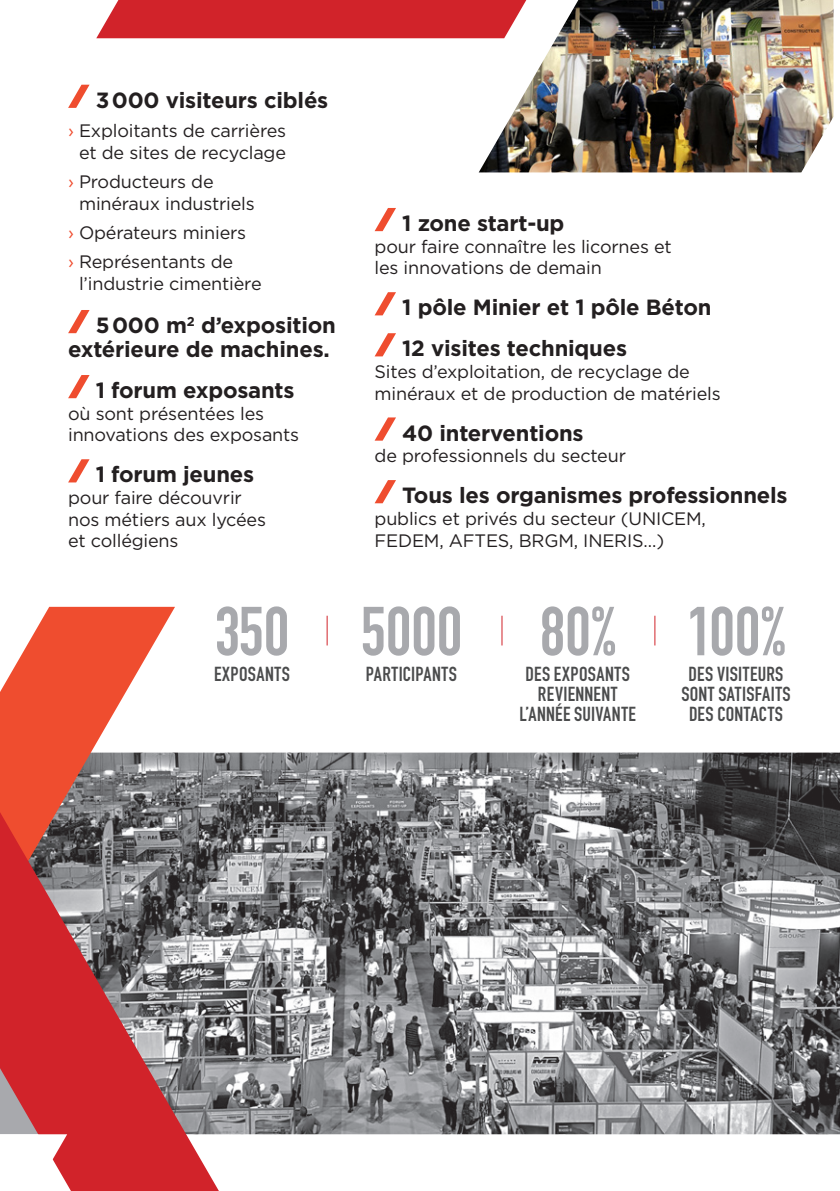
<style>
.page{position:relative;width:840px;height:1191px;background:#fff}
.page>*{position:absolute;margin:0;border:0;box-sizing:border-box;transform-origin:0 0}
.t1{font:700 68px "DIN Condensed";color:#a8a9ad}
.t2{font:700 22px/41px "Gotham";letter-spacing:-.01em;color:#231f20}
.t3{font:700 20px/20px "DIN Condensed";letter-spacing:.02em;color:#4b4c4d;text-align:center}
.t4{font:18px/21.6px "Gotham";letter-spacing:-.01em;color:#231f20}
.s1{color:#ef4d2f}
</style>
<div class="page">
<img style="left:478px;top:0;width:355px;height:172px">
<img style="left:175px;top:752px;width:664px;height:382px">
<svg style="left:0;top:607px;width:175px;height:205px;fill:#ef4d2f"></svg>
<svg style="left:53px;top:812px;width:166px;height:379px;background:#9d6165"></svg>
<div style="left:96px;top:0;width:430px;height:38px;background:#d1232a"></div>
<svg style="left:0;top:752px;width:67px;height:409px;background:#ce4544"></svg>
<svg style="left:374px;top:208px;width:22px;height:23px"></svg>
<svg style="left:375px;top:292px;width:21px;height:23px"></svg>
<svg style="left:375px;top:333px;width:21px;height:23px"></svg>
<svg style="left:375px;top:417px;width:21px;height:23px"></svg>
<svg style="left:375px;top:480px;width:21px;height:23px"></svg>
<hr style="left:326px;top:615px;width:1px;height:30px;background:#d1232a">
<hr style="left:501px;top:615px;width:1px;height:30px;background:#d1232a">
<hr style="left:654px;top:615px;width:1px;height:30px;background:#d1232a">
<svg style="left:68px;top:85px;width:21px;height:23px"></svg>
<svg style="left:68px;top:310px;width:21px;height:23px"></svg>
<svg style="left:68px;top:375px;width:21px;height:23px"></svg>
<svg style="left:68px;top:459px;width:21px;height:23px"></svg>
<p class="t2" style="left:96px;top:79px;width:234px">3 000 visiteurs ciblés</p>
<p class="t4" style="left:68px;top:120px;width:219px;text-align:right"><span class="s1">›</span> Exploitants de carrières et de sites de recyclage</p>
<p class="t4" style="left:79px;top:170px;width:177px;text-indent:-11px"><span class="s1">›</span> Producteurs de minéraux industriels</p>
<p class="t4" style="left:68px;top:217px;width:179px;line-height:29.2px"><span class="s1">›</span> Opérateurs miniers <span class="s1">›</span> Représentants de</p>
<p class="t4" style="left:79px;top:272px;width:184px">l’industrie cimentière</p>
<p class="t2" style="left:68px;top:313px;width:269px;line-height:24px;text-align:right">5 000 m<sup>2</sup> d’exposition extérieure de machines.</p>
<p class="t2" style="left:96px;top:370px;width:200px">1 forum exposants</p>
<p class="t4" style="left:68px;top:402px;width:232px">où sont présentées les innovations des exposants</p>
<p class="t2" style="left:96px;top:454px;width:160px">1 forum jeunes</p>
<p class="t4" style="left:68px;top:486px;width:199px">pour faire découvrir nos métiers aux lycées et collégiens</p>
<h1 class="t1" style="left:214px;top:585px;width:76px">350</h1>
<p class="t3" style="left:214px;top:664px;width:77px">EXPOSANTS</p>
<p class="t2" style="left:402px;top:203px;width:164px">1 zone start-up</p>
<p class="t4" style="left:374px;top:235px;width:298px">pour faire connaître les licornes et les innovations de demain</p>
<p class="t2" style="left:402px;top:287px;width:311px">1 pôle Minier et 1 pôle Béton<br>12 visites techniques</p>
<p class="t4" style="left:374px;top:360px;width:347px">Sites d’exploitation, de recyclage de minéraux et de production de matériels</p>
<p class="t2" style="left:402px;top:412px;width:183px">40 interventions</p>
<p class="t4" style="left:374px;top:445px;width:253px">de professionnels du secteur</p>
<p class="t2" style="left:402px;top:475px;width:386px">Tous les organismes professionnels</p>
<p class="t4" style="left:374px;top:507px;width:333px">publics et privés du secteur (UNICEM,<br>FEDEM, AFTES, BRGM, INERIS…)</p>
<h1 class="t1" style="left:360px;top:585px;width:103px">5000</h1>
<p class="t3" style="left:365px;top:664px;width:92px">PARTICIPANTS</p>
<h1 class="t1" style="left:539px;top:585px;width:77px">80%</h1>
<p class="t3" style="left:519px;top:664px;width:118px">DES EXPOSANTS<br>REVIENNENT<br>L’ANNÉE SUIVANTE</p>
<h1 class="t1" style="left:686px;top:585px;width:100px">100%</h1>
<p class="t3" style="left:681px;top:664px;width:111px">DES VISITEURS<br>SONT SATISFAITS<br>DES CONTACTS</p>
</div>
